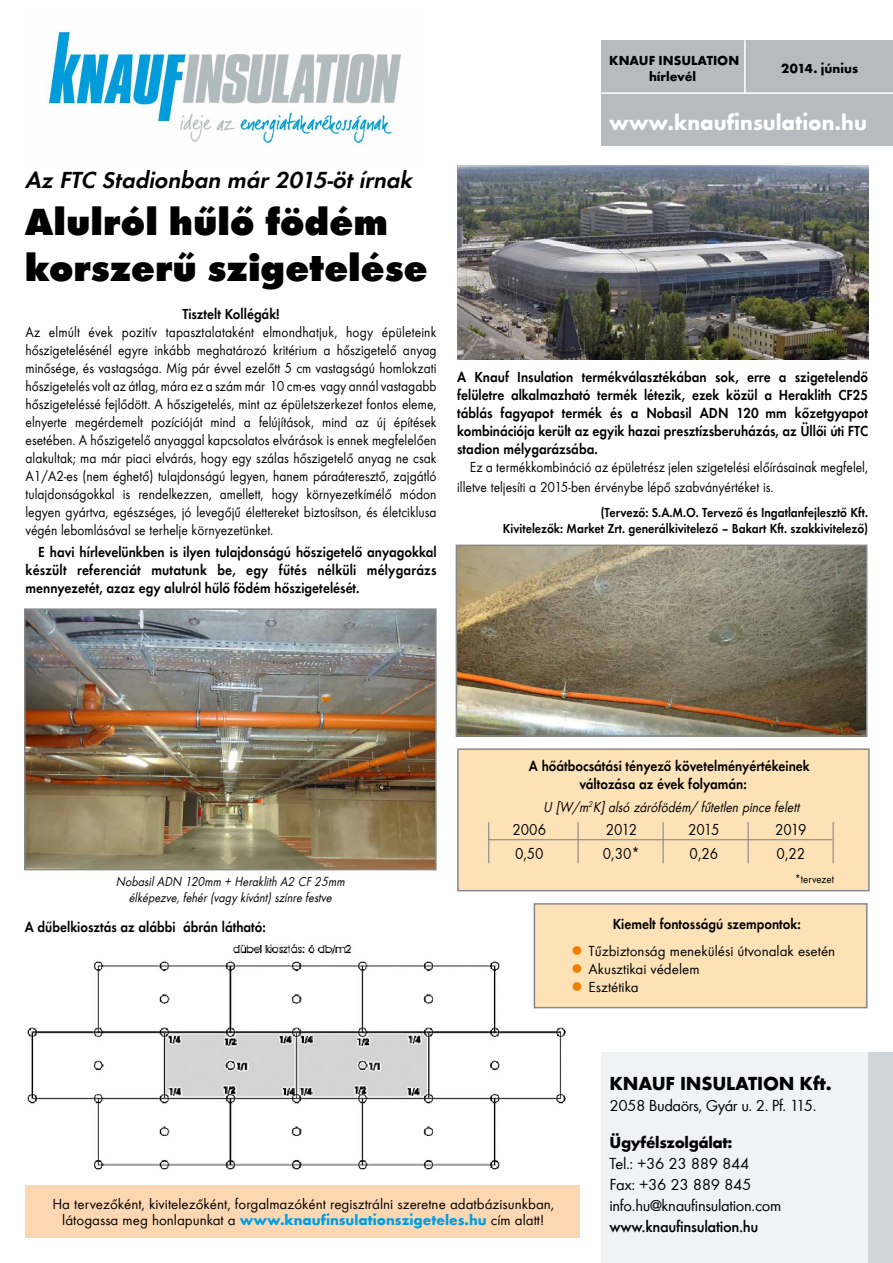
<style>
.page{position:relative;width:893px;height:1263px;background:#fff}
.page>*{position:absolute;margin:0;border:0;box-sizing:border-box;transform-origin:0 0}
.t1{font:800 39px/46.8px "Futura TEE";color:#000}
.t2{font:italic 600 24px "Futura TEE";color:#000}
.t3{font:700 22.5px "Futura TEE";color:#fff}
.t4{font:700 19.5px "Futura TEE";letter-spacing:-.01em;color:#000}
.t5{font:16.5px/21px "Futura TEE";letter-spacing:-.02em;color:#000}
.t6{font:16.5px "Futura TEE";letter-spacing:-.02em;color:#000;scale:.9 1}
.t7{font:500 16.5px "Futura TEE";letter-spacing:-.02em;color:#000}
.t8{font:700 16.5px "Futura TEE";letter-spacing:-.02em;color:#000}
.t9{font:15px/18px "Futura TEE";color:#000;text-align:justify;scale:.9 1}
.t10{font:600 15px/18px "Futura TEE";color:#000;text-align:justify;scale:.9 1}
.t11{font:15px/18px "Futura TEE";color:#000;text-align:center}
.t12{font:italic 15px "Futura TEE";color:#000;scale:.9 1}
.t13{font:600 13.5px/16.2px "Futura TEE";color:#000;text-align:right;scale:.9 1}
.t14{font:italic 13.5px/16.2px "Futura TEE";color:#000;text-align:center;scale:.9 1}
.t15{font:700 13.5px "Futura TEE";color:#000}
.t16{font:12px "Futura TEE";color:#000;scale:.9 1}
.s1{font-size:13.35px}
.s2{font-weight:700;color:#009ee0}
</style>
<div class="page">
<div style="left:26px;top:1185px;width:554px;height:52px;background:#fcd7b2"></div>
<div style="left:601px;top:1052px;width:292px;height:211px;background:#f0f2f3"></div>
<div style="left:868px;top:1052px;width:25px;height:211px;background:#d1d6da"></div>
<div style="left:601px;top:40px;width:292px;height:106px;background:#b5bbbf"></div>
<hr style="left:595px;top:92px;width:298px;height:2px;background:#fff">
<hr style="left:744px;top:40px;width:2px;height:53px;background:#fff">
<img style="left:46px;top:30px;width:355px;height:117px">
<img style="left:27px;top:929px;width:542px;height:241px">
<img style="left:459px;top:548px;width:405px;height:186px">
<div style="left:456px;top:545px;width:411px;height:192px;border:2px solid #87888a"></div>
<div style="left:534px;top:903px;width:333px;height:105px;background:#fde2b8;border:2px solid #87888a"></div>
<div style="left:457px;top:748px;width:413px;height:143px;background:#fde2b8;border:2px solid #87888a"></div>
<hr style="left:488px;top:839px;width:344px;height:1px;background:#87888a">
<hr style="left:577px;top:822px;width:2px;height:41px;background:#87888a">
<hr style="left:662px;top:822px;width:2px;height:41px;background:#87888a">
<hr style="left:748px;top:822px;width:1px;height:41px;background:#87888a">
<hr style="left:833px;top:822px;width:1px;height:41px;background:#87888a">
<hr style="left:488px;top:822px;width:1px;height:41px;background:#87888a">
<img style="left:27px;top:611px;width:407px;height:256px">
<div style="left:24px;top:608px;width:413px;height:262px;border:2px solid #87888a"></div>
<img style="left:457px;top:166px;width:411px;height:193px">
<h2 class="t2" style="left:25px;top:165px;width:394px">Az FTC Stadionban már 2015-öt írnak</h2>
<h1 class="t1" style="left:25px;top:198px;width:404px">Alulról hűlő födém korszerű szigetelése</h1>
<p class="t10" style="left:182px;top:305px;width:110px">Tisztelt Kollégák!</p>
<p class="t9" style="left:26px;top:323px;width:458px">Az elmúlt évek pozitív tapasztalataként elmondhatjuk, hogy épületeink hőszigetelésénél egyre inkább meghatározó kritérium a hőszigetelő anyag minősége, és vastagsága. Míg pár évvel ezelőtt 5 cm vastagságú homlokzati hőszigetelés volt az átlag, mára ez a szám már 10 cm-es vagy annál vastagabb hőszigeteléssé fejlődött. A hőszigetelés, mint az épületszerkezet fontos eleme, elnyerte megérdemelt pozícióját mind a felújítások, mind az új építések esetében. A hőszigetelő anyaggal kapcsolatos elvárások is ennek megfelelően alakultak; ma már piaci elvárás, hogy egy szálas hőszigetelő anyag ne csak A1/A2-es (nem éghető) tulajdonságú legyen, hanem páraáteresztő, zajgátló tulajdonságokkal is rendelkezzen, amellett, hogy környezetkímélő módon legyen gyártva, egészséges, jó levegőjű élettereket biztosítson, és életciklusa végén lebomlásával se terhelje környezetünket.</p>
<p class="t10" style="left:26px;top:543px;width:458px;text-indent:13px">E havi hírlevelünkben is ilyen tulajdonságú hőszigetelő anyagokkal készült referenciát mutatunk be, egy fűtés nélküli mélygarázs mennyezetét, azaz egy alulról hűlő födém hőszigetelését.</p>
<p class="t15" style="left:609px;top:52px;width:20px">KNAUF</p>
<p class="t15" style="left:659px;top:52px;width:14px">INSULAT</p>
<p class="t15" style="left:713px;top:52px;width:16px">ION</p>
<p class="t15" style="left:649px;top:68px;width:49px">hírlevél</p>
<h3 class="t3" style="left:609px;top:109px;width:259px">www.knaufinsulation.hu</h3>
<p class="t15" style="left:781px;top:60px;width:78px">201<span class="s1">4</span>. június</p>
<p class="t10" style="left:457px;top:368px;width:458px">A Knauf Insulation termékválasztékában sok, erre a szigetelendő felületre alkalmazható termék létezik, ezek közül a Heraklith CF25 táblás fagyapot termék és a Nobasil ADN 120 mm kőzetgyapot kombinációja került az egyik hazai presztízsberuházás, az Üllői úti FTC stadion mélygarázsába.</p>
<p class="t9" style="left:457px;top:458px;width:458px;line-height:19.5px;text-indent:13px">Ez a termékkombináció az épületrész jelen szigetelési előírásainak megfelel, illetve teljesíti a 2015-ben érvénybe lépő szabványértéket is.</p>
<p class="t13" style="left:503px;top:504px;width:407px">(Tervező: S.A.M.O. Tervező és Ingatlanfejlesztő Kft.<br>Kivitelezők: Market Zrt. generálkivitelező – Bakart Kft. szakkivitelező)</p>
<p class="t14" style="left:116px;top:873px;width:259px">NobasilADN 120mm + Heraklith A2 CF 25mm élképezve,fehér(vagy kívánt)színre festve</p>
<p class="t10" style="left:25px;top:918px;width:269px">A dűbelkiosztás az alábbi ábrán látható:</p>
<p class="t10" style="left:579px;top:757px;width:258px;text-indent:-50px">A hőátbocsátási tényező követelményértékeinek változása az évek folyamán:</p>
<p class="t12" style="left:543px;top:798px;width:289px">U [W/m<sup>2</sup>K]alsó zárófödém/ fűtetlen pince felett</p>
<p class="t6" style="left:512px;top:820px;width:39px">2006</p>
<p class="t6" style="left:606px;top:820px;width:36px">2012</p>
<p class="t6" style="left:688px;top:820px;width:36px">2015</p>
<p class="t6" style="left:775px;top:820px;width:37px">2019</p>
<p class="t6" style="left:515px;top:844px;width:33px">0,50</p>
<p class="t6" style="left:603px;top:844px;width:43px">0,30*</p>
<p class="t6" style="left:690px;top:844px;width:33px">0,26</p>
<p class="t6" style="left:777px;top:844px;width:33px">0,22</p>
<p class="t16" style="left:795px;top:872px;width:45px">*tervezet</p>
<p class="t10" style="left:613px;top:915px;width:211px">Kiemelt fontosságú szempontok:</p>
<p class="t11" style="left:589px;top:941px;width:248px;text-align:left">Tűzbiztonság menekülési útvonalak esetén<br>Akusztikai védelem<br>Esztétika</p>
<p class="t11" style="left:52px;top:1195px;width:503px;line-height:16.5px">Ha tervezőként, kivitelezőként, forgalmazóként regisztrálni szeretne adatbázisunkban, látogassa meg honlapunkat a <span class="s2">www.knaufinsulationszigeteles.hu</span> cím alatt!</p>
<h3 class="t4" style="left:609px;top:1071px;width:224px">Knauf Insulation Kft.</h3>
<p class="t5" style="left:609px;top:1095px;width:208px">2058 Budaörs, Gyár u. 2. Pf. 115.</p>
<p class="t8" style="left:609px;top:1133px;width:125px">Ügyfélszolgálat:</p>
<p class="t5" style="left:609px;top:1153px;width:173px">Tel.: +36 23 889 844<br>Fax: +36 23 889 845 info.hu@knaufinsulation.com</p>
<p class="t7" style="left:609px;top:1217px;width:151px">www.knaufinsulation.hu</p>
</div>
